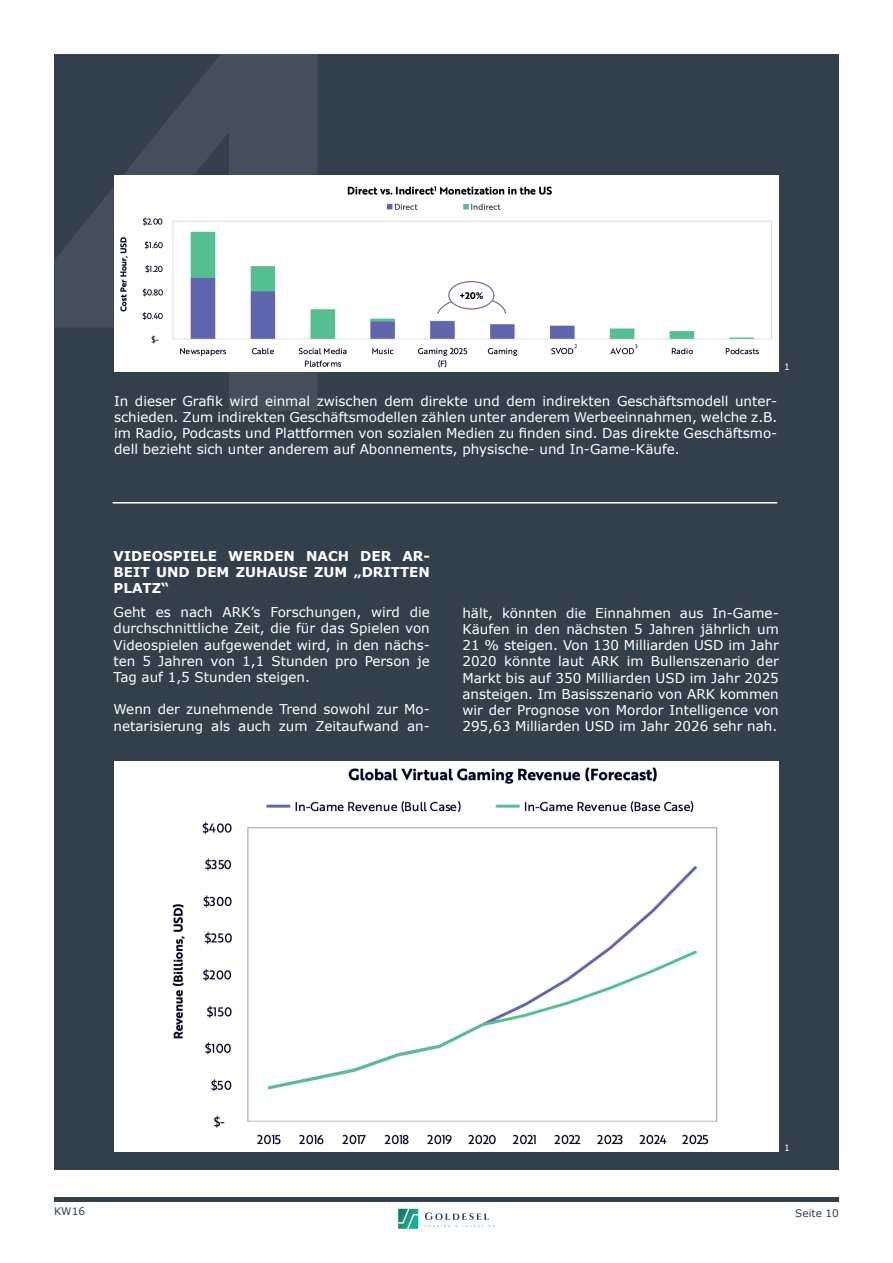
<style>
.page{position:relative;width:893px;height:1263px;background:#fff}
.page>*{position:absolute;margin:0;border:0;box-sizing:border-box;transform-origin:0 0}
.t1{font:13.5px/16.2px "Verdana";color:#fff;text-align:justify}
.t2{font:700 13.5px/16.2px "Verdana";color:#fff;text-align:justify}
.t3{font:10.5px "Verdana";color:#343f4c}
.t4{font:9px "Verdana";color:#fff}
</style>
<div class="page">
<div style="left:54px;top:54px;width:785px;height:1115px;background:#343f4c"></div>
<hr style="left:54px;top:1197px;width:785px;height:4px;background:#343f4c">
<svg style="left:398px;top:1209px;width:20px;height:20px"></svg>
<svg style="left:425px;top:1212px;width:70px;height:15px"></svg>
<img style="left:114px;top:175px;width:665px;height:197px">
<div style="left:114px;top:761px;width:665px;height:391px;background:#fff"></div>
<img style="left:172px;top:767px;width:546px;height:378px">
<hr style="left:113px;top:502px;width:664px;height:1px;background:#fff">
<p class="t4" style="left:784px;top:361px;width:7px">1</p>
<p class="t1" style="left:114px;top:393px;width:665px">In dieser Grafik wird einmal zwischen dem direkte und dem indirekten Geschäftsmodell unter&shy;schieden. Zum indirekten Geschäftsmodellen zählen unter anderem Werbeeinnahmen, welche z.B. im Radio, Podcasts und Plattformen von sozialen Medien zu finden sind. Das direkte Geschäftsmo&shy;dell bezieht sich unter anderem auf Abonnements, physische- und In-Game-Käufe.</p>
<p class="t2" style="left:114px;top:548px;width:318px">VIDEOSPIELE WERDEN NACH DER AR-BEIT UND DEM ZUHAUSE ZUM „DRITTEN PLATZ“</p>
<p class="t1" style="left:114px;top:604px;width:318px">Geht es nach ARK’s Forschungen, wird die durchschnittliche Zeit, die für das Spielen von Videospielen aufgewendet wird, in den nächs&shy;ten 5 Jahren von 1,1 Stunden pro Person je Tag auf 1,5 Stunden steigen.</p>
<p class="t1" style="left:114px;top:701px;width:318px">Wenn der zunehmende Trend sowohl zur Mo&shy;netarisierung als auch zum Zeitaufwand an-</p>
<p class="t1" style="left:462px;top:605px;width:318px">hält, könnten die Einnahmen aus In-Game-Käufen in den nächsten 5 Jahren jährlich um 21 % steigen. Von 130 Milliarden USD im Jahr 2020 könnte laut ARK im Bullenszenario der Markt bis auf 350 Milliarden USD im Jahr 2025 ansteigen. Im Basisszenario von ARK kommen wir der Prognose von Mordor Intelligence von 295,63 Milliarden USD im Jahr 2026 sehr nah.</p>
<p class="t3" style="left:54px;top:1205px;width:33px">KW16</p>
<p class="t4" style="left:784px;top:1141px;width:7px">1</p>
<p class="t3" style="left:795px;top:1206px;width:45px">Seite 10</p>
</div>
